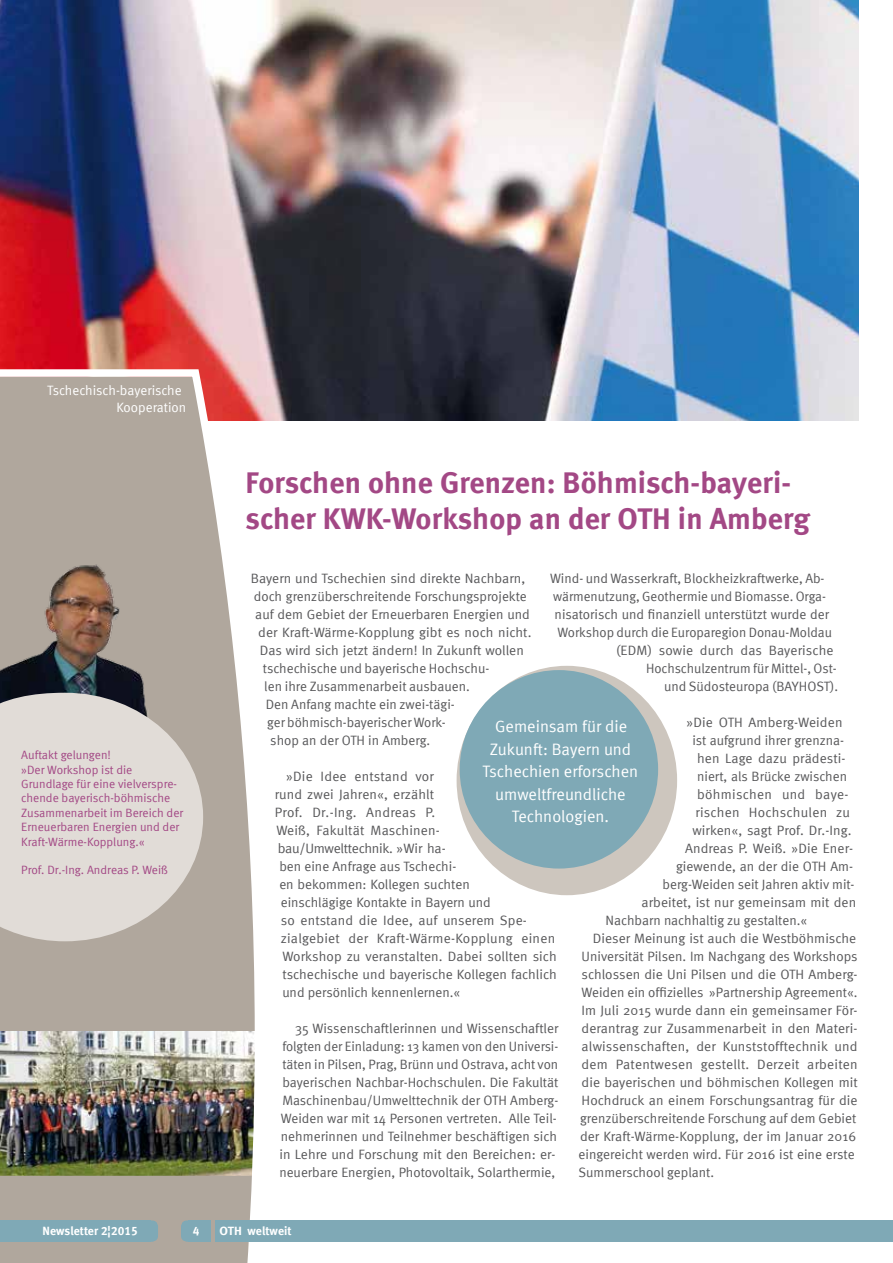
<style>
.page{position:relative;width:893px;height:1263px;background:#fff}
.page>*{position:absolute;margin:0;border:0;box-sizing:border-box;transform-origin:0 0}
.t1{font:30px/36px "Meta Bold LF";letter-spacing:.005em;color:#a34885}
.t2{font:16.5px/22.5px "Meta Normal LF";color:#fff;text-align:center}
.t3{font:13.5px/18px "Meta Normal";color:#58585a}
.t4{font:13.5px "Meta Normal";letter-spacing:.02em;color:#58585a}
.t5{font:13.5px/16.2px "Meta Normal LF";letter-spacing:-.005em;color:#fff}
.t6{font:13.5px "Meta Normal";letter-spacing:-.02em;color:#58585a}
.t7{font:13.5px "Meta Normal";letter-spacing:.025em;color:#58585a}
.t8{font:12px/14.4px "Meta Normal LF";color:#a34885}
.t9{font:12px "Meta Bold LF";letter-spacing:.005em;color:#fff}
.t10{font:12px "Meta Bold LF";letter-spacing:.005em;color:#fff;scale:1.05 1}
.s1{font-family:"Meta Bold Expert"}
</style>
<div class="page">
<img style="left:0;top:0;width:859px;height:421px">
<div style="left:457px;top:666px;width:220px;height:229px;background:#cdc6be;border-radius:50%"></div>
<div style="left:460px;top:670px;width:198px;height:198px;background:#7fa9b6;border-radius:50%"></div>
<img style="left:0;top:365px;width:266px;height:898px">
<div style="left:216px;top:1220px;width:677px;height:22px;background:#7fa9b6"></div>
<p class="t5" style="left:116px;top:382px;width:71px;text-indent:-69px">Tschechisch-bayerische<br>Kooperation</p>
<p class="t8" style="left:21px;top:748px;width:163px">Auftakt gelungen!<br>»Der Workshop ist die<br>Grundlage für eine vielverspre&shy;chende bayerisch-böhmische<br>Zusammenarbeit im Bereich der<br>Erneuerbaren Energien und der<br>Kraft-Wärme-Kopplung.«</p>
<p class="t8" style="left:21px;top:863px;width:148px">Prof. Dr.-Ing. Andreas P. Weiß</p>
<h1 class="t1" style="left:246px;top:464px;width:566px">Forschen ohne Grenzen: Böhmisch-bayeri&shy;scher KWK-Workshop an der OTH in Amberg</h1>
<p class="t3" style="left:251px;top:569px;width:276px">Bayern und Tschechien sind direkte Nachbarn,</p>
<p class="t3" style="left:254px;top:587px;width:274px">doch grenzüberschreitende Forschungsprojekte</p>
<p class="t3" style="left:255px;top:605px;width:276px">auf dem Gebiet der Erneuerbaren Energien und</p>
<p class="t3" style="left:258px;top:623px;width:275px">der Kraft-Wärme-Kopplung gibt es noch nicht.</p>
<p class="t3" style="left:260px;top:641px;width:266px">Das wird sich jetzt ändern! In Zukunft wollen</p>
<p class="t3" style="left:263px;top:659px;width:228px">tschechische und bayerische Hochschu-</p>
<p class="t3" style="left:264px;top:677px;width:207px">len ihre Zusammenarbeit ausbauen.</p>
<p class="t3" style="left:266px;top:695px;width:191px">Den Anfang machte ein zwei-tägi-</p>
<p class="t3" style="left:267px;top:713px;width:180px">ger böhmisch-bayerischer Work-</p>
<p class="t3" style="left:270px;top:731px;width:161px">shop an der OTH in Amberg.</p>
<p class="t3" style="left:286px;top:767px;width:149px">»Die Idee entstand vor</p>
<p class="t3" style="left:275px;top:785px;width:161px">rund zwei Jahren«, erzählt</p>
<p class="t7" style="left:275px;top:804px;width:162px">Prof. Dr.-Ing. Andreas P.</p>
<p class="t3" style="left:276px;top:821px;width:165px">Weiß, Fakultät Maschinen-</p>
<p class="t6" style="left:278px;top:840px;width:168px">bau/Umwelttechnik. »Wir ha-</p>
<p class="t3" style="left:279px;top:857px;width:178px">ben eine Anfrage aus Tschechi-</p>
<p class="t3" style="left:279px;top:875px;width:192px">en bekommen: Kollegen suchten</p>
<p class="t3" style="left:281px;top:893px;width:211px">einschlägige Kontakte in Bayern und</p>
<p class="t3" style="left:281px;top:911px;width:248px">so entstand die Idee, auf unserem Spe-</p>
<p class="t4" style="left:281px;top:930px;width:276px">zialgebiet der Kraft-Wärme-Kopplung einen</p>
<p class="t3" style="left:282px;top:947px;width:276px">Workshop zu veranstalten. Dabei sollten sich</p>
<p class="t3" style="left:282px;top:965px;width:276px">tschechische und bayerische Kollegen fachlich</p>
<p class="t3" style="left:282px;top:983px;width:179px">und persönlich kennenlernen.«</p>
<p class="t3" style="left:279px;top:1019px;width:281px;text-indent:16px">35 Wissenschaftlerinnen und Wissenschaftler folgten der Einladung: 13 kamen von den Universi&shy;täten in Pilsen, Prag, Brünn und Ostrava, acht von bayerischen Nachbar-Hochschulen. Die Fakultät Maschinenbau/Umwelttechnik der OTH Amberg-Weiden war mit 14 Personen vertreten. Alle Teil&shy;nehmerinnen und Teilnehmer beschäftigen sich in Lehre und Forschung mit den Bereichen: er&shy;neuerbare Energien, Photovoltaik, Solarthermie,</p>
<p class="t3" style="left:550px;top:569px;width:276px">Wind- und Wasserkraft, Blockheizkraftwerke, Ab-</p>
<p class="t3" style="left:553px;top:587px;width:275px">wärmenutzung, Geothermie und Biomasse. Orga-</p>
<p class="t3" style="left:555px;top:605px;width:276px">nisatorisch und finanziell unterstützt wurde der</p>
<p class="t3" style="left:558px;top:623px;width:276px">Workshop durch die Europaregion Donau-Moldau</p>
<p class="t3" style="left:616px;top:641px;width:219px">(EDM) sowie durch das Bayerische</p>
<p class="t3" style="left:646px;top:659px;width:192px">Hochschulzentrum für Mittel-, Ost-</p>
<p class="t3" style="left:664px;top:677px;width:176px">und Südosteuropa (BAYHOST).</p>
<p class="t3" style="left:687px;top:713px;width:157px">»Die OTH Amberg-Weiden</p>
<p class="t3" style="left:693px;top:731px;width:153px">ist aufgrund ihrer grenzna-</p>
<p class="t3" style="left:697px;top:749px;width:150px">hen Lage dazu prädesti-</p>
<p class="t3" style="left:697px;top:767px;width:151px">niert, als Brücke zwischen</p>
<p class="t4" style="left:697px;top:786px;width:153px">böhmischen und baye-</p>
<p class="t3" style="left:696px;top:803px;width:156px">rischen Hochschulen zu</p>
<p class="t3" style="left:693px;top:821px;width:160px">wirken«, sagt Prof. Dr.-Ing.</p>
<p class="t3" style="left:685px;top:839px;width:170px">Andreas P. Weiß. »Die Ener-</p>
<p class="t3" style="left:676px;top:857px;width:179px">giewende, an der die OTH Am-</p>
<p class="t3" style="left:663px;top:875px;width:193px">berg-Weiden seit Jahren aktiv mit-</p>
<p class="t3" style="left:642px;top:893px;width:216px">arbeitet, ist nur gemeinsam mit den</p>
<p class="t3" style="left:606px;top:911px;width:203px">Nachbarn nachhaltig zu gestalten.«</p>
<p class="t3" style="left:593px;top:929px;width:265px">Dieser Meinung ist auch die Westböhmische</p>
<p class="t3" style="left:582px;top:947px;width:277px">Universität Pilsen. Im Nachgang des Workshops</p>
<p class="t3" style="left:582px;top:965px;width:278px">schlossen die Uni Pilsen und die OTH Amberg-</p>
<p class="t3" style="left:582px;top:983px;width:278px">Weiden ein offizielles »Partnership Agreement«.</p>
<p class="t3" style="left:582px;top:1001px;width:278px">Im Juli 2015 wurde dann ein gemeinsamer För-</p>
<p class="t3" style="left:582px;top:1019px;width:278px">derantrag zur Zusammenarbeit in den Materi-</p>
<p class="t3" style="left:582px;top:1037px;width:278px">alwissenschaften, der Kunststofftechnik und</p>
<p class="t3" style="left:582px;top:1055px;width:277px">dem Patentwesen gestellt. Derzeit arbeiten</p>
<p class="t3" style="left:582px;top:1073px;width:278px">die bayerischen und böhmischen Kollegen mit</p>
<p class="t3" style="left:582px;top:1091px;width:278px">Hochdruck an einem Forschungsantrag für die</p>
<p class="t3" style="left:580px;top:1109px;width:278px">grenzüberschreitende Forschung auf dem Gebiet</p>
<p class="t3" style="left:580px;top:1127px;width:278px">der Kraft-Wärme-Kopplung, der im Januar 2016</p>
<p class="t3" style="left:579px;top:1145px;width:278px">eingereicht werden wird. Für 2016 ist eine erste</p>
<p class="t3" style="left:579px;top:1163px;width:137px">Summerschool geplant.</p>
<p class="t2" style="left:483px;top:715px;width:157px">Gemeinsam für die<br>Zukunft: Bayern und<br>Tschechien erforschen umweltfreundliche<br>Technologien.</p>
<p class="t9" style="left:43px;top:1223px;width:97px">Newsletter 2<span class="s1">|</span>2015</p>
<p class="t9" style="left:193px;top:1223px;width:8px">4</p>
<p class="t10" style="left:220px;top:1223px;width:70px">OTH weltweit</p>
</div>
